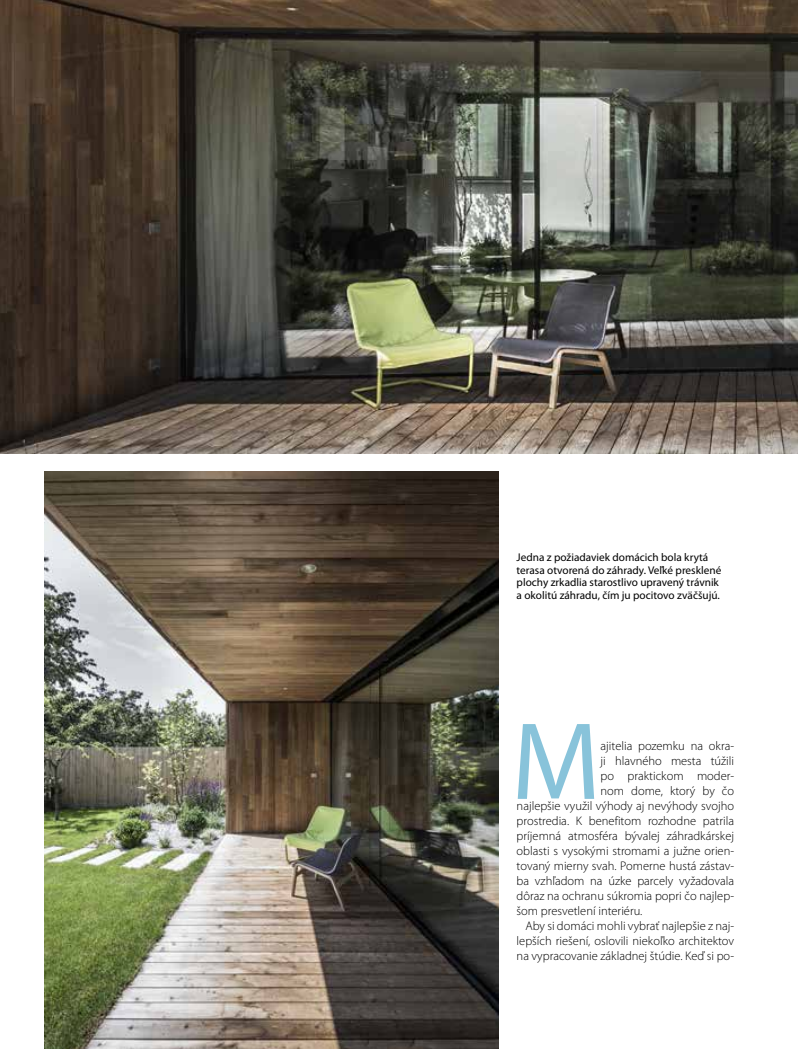
<style>
.page{position:relative;width:798px;height:1049px;background:#fff}
.page>*{position:absolute;margin:0;border:0;box-sizing:border-box;transform-origin:0 0}
.t1{font:111px "Myriad Pro";color:#88c3da}
.t2{font:300 12.5px "Myriad Pro";color:#000}
.t3{font:11.25px/12.5px "Myriad Pro";color:#000}
</style>
<div class="page">
<img style="left:0;top:0;width:797px;height:454px">
<img style="left:45px;top:471px;width:453px;height:578px">
<p class="t3" style="left:516px;top:551px;width:206px">Jedna z požiadaviek domácich bola krytá terasa otvorená do záhrady. Veľké presklené plochy zrkadlia starostlivo upravený trávnik a okolitú záhradu, čím ju pocitovo zväčšujú.</p>
<h1 class="t1" style="left:511px;top:701px;width:91px">M</h1>
<p class="t2" style="left:600px;top:739px;width:135px">ajitelia pozemku na okra-</p>
<p class="t2" style="left:600px;top:754px;width:135px">ji hlavného mesta túžili</p>
<p class="t2" style="left:600px;top:769px;width:135px">po praktickom moder-</p>
<p class="t2" style="left:600px;top:784px;width:135px">nom dome, ktorý by čo</p>
<p class="t2" style="left:516px;top:799px;width:219px">najlepšie využil výhody aj nevýhody svojho</p>
<p class="t2" style="left:516px;top:814px;width:219px">prostredia. K benefitom rozhodne patrila</p>
<p class="t2" style="left:516px;top:829px;width:219px">príjemná atmosféra bývalej záhradkárskej</p>
<p class="t2" style="left:516px;top:844px;width:219px">oblasti s vysokými stromami a južne orien-</p>
<p class="t2" style="left:516px;top:859px;width:219px">tovaný mierny svah. Pomerne hustá zástav-</p>
<p class="t2" style="left:516px;top:874px;width:219px">ba vzhľadom na úzke parcely vyžadovala</p>
<p class="t2" style="left:516px;top:889px;width:219px">dôraz na ochranu súkromia popri čo najlep-</p>
<p class="t2" style="left:516px;top:904px;width:127px">šom presvetlení interiéru.</p>
<p class="t2" style="left:525px;top:919px;width:210px">Aby si domáci mohli vybrať najlepšie z naj-</p>
<p class="t2" style="left:516px;top:934px;width:219px">lepších riešení, oslovili niekoľko architektov</p>
<p class="t2" style="left:516px;top:949px;width:219px">na vypracovanie základnej štúdie. Keď si po-</p>
</div>
